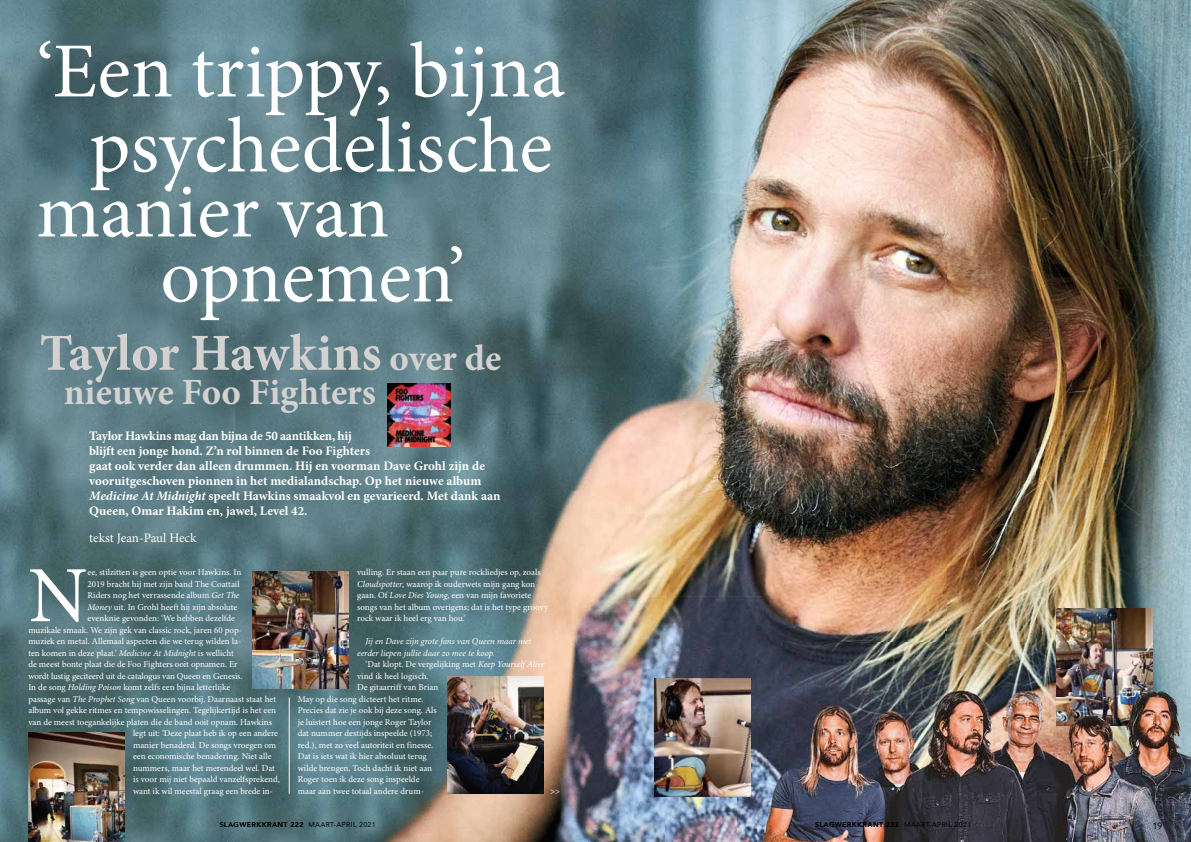
<style>
.page{position:relative;width:1191px;height:842px;background:#fff}
.page>*{position:absolute;margin:0;border:0;box-sizing:border-box;transform-origin:0 0}
.t1{font:79.8px "Minion Pro";color:#fff}
.t2{font:78px/75px "Minion Pro";letter-spacing:-.005em;color:#fff;text-align:center}
.t3{font:700 52px "Minion Pro";color:#d4d1d1}
.t4{font:700 37px "Minion Pro";color:#d4d1d1}
.t5{font:700 13px/15px "Minion Pro";letter-spacing:-.005em;color:#fff}
.t6{font:13px "Minion Pro";letter-spacing:-.005em;color:#fff}
.t7{font:9px/11.5px "Minion Pro";color:#fff}
.t8{font:italic 9px/11.5px "Minion Pro";letter-spacing:-.005em;color:#fff}
.t9{font:9px "Avenir LT Std";color:#000}
.t10{font:900 7px "Avenir LT Std";letter-spacing:.05em;color:#000}
.s1{font-size:37px}
.s2{font-style:italic}
.s3{font-weight:400}
</style>
<div class="page">
<img style="left:0;top:0;width:1191px;height:842px">
<img style="left:387px;top:383px;width:64px;height:63px">
<img style="left:654px;top:679px;width:97px;height:118px">
<img style="left:447px;top:676px;width:96px;height:118px">
<img style="left:28px;top:733px;width:96px;height:109px">
<img style="left:1056px;top:608px;width:96px;height:118px">
<img style="left:757px;top:642px;width:301px;height:200px">
<img style="left:1124px;top:642px;width:67px;height:200px">
<img style="left:1057px;top:726px;width:67px;height:116px">
<hr style="left:289px;top:697px;width:1px;height:97px;background:#fff">
<img style="left:252px;top:571px;width:96px;height:118px">
<h2 class="t2" style="left:36px;top:34px;width:530px">‘Een trippy, bijna psychedelische</h2>
<h2 class="t2" style="left:160px;top:179px;width:306px;line-height:65px;text-align:left;text-indent:-124px">manier van opnemen’</h2>
<h3 class="t3" style="left:40px;top:316px;width:463px">Taylor Hawkins <span class="s1">over de</span></h3>
<h3 class="t4" style="left:64px;top:366px;width:314px">nieuwe Foo Fighters</h3>
<p class="t5" style="left:89px;top:429px;width:413px">Taylor Hawkins mag dan bijna de 50 aantikken, hij<br>blijft een jonge hond. Z’n rol binnen de Foo Fighters<br>gaat ook verder dan alleen drummen. Hij en voorman Dave Grohl zijn de vooruitgeschoven pionnen in het medialandschap. Op het nieuwe album <span class="s2">Medicine At Midnight</span> speelt Hawkins smaakvol en gevarieerd. Met dank aan Queen, Omar Hakim en, jawel, Level 42.</p>
<h3 class="t6" style="left:89px;top:529px;width:109px">tekst Jean-Paul Heck</h3>
<h1 class="t1" style="left:28px;top:542px;width:61px">N</h1>
<p class="t7" style="left:88px;top:567px;width:155px">ee, stilzitten is geen optie voor Hawkins. In</p>
<p class="t7" style="left:88px;top:578px;width:153px">2019 bracht hij met zijn band The Coattail</p>
<p class="t7" style="left:88px;top:590px;width:153px">Riders nog het verrassende album <span class="s2">Get The</span></p>
<p class="t7" style="left:88px;top:601px;width:151px"><span class="s2">Money</span> uit. In Grohl heeft hij zijn absolute</p>
<p class="t7" style="left:88px;top:613px;width:149px">evenknie gevonden: ‘We hebben dezelfde</p>
<p class="t7" style="left:28px;top:624px;width:215px">muzikale smaak. We zijn gek van classic rock, jaren 60 pop-</p>
<p class="t7" style="left:28px;top:636px;width:214px">muziek en metal. Allemaal aspecten die we terug wilden la-</p>
<p class="t7" style="left:28px;top:647px;width:207px">ten komen in deze plaat.’ <span class="s2">Medicine At Midnight</span> is wellicht</p>
<p class="t7" style="left:28px;top:659px;width:211px">de meest bonte plaat die de Foo Fighters ooit opnamen. Er</p>
<p class="t7" style="left:28px;top:670px;width:216px">wordt lustig geciteerd uit de catalogus van Queen en Genesis.</p>
<p class="t7" style="left:28px;top:682px;width:203px">In de song <span class="s2">Holding Poison</span> komt zelfs een bijna letterlijke</p>
<p class="t7" style="left:28px;top:693px;width:249px">passage van <span class="s2">The Prophet Song</span> van Queen voorbij. Daarnaast staat het</p>
<p class="t7" style="left:28px;top:705px;width:249px">album vol gekke ritmes en tempowisselingen. Tegelijkertijd is het een</p>
<p class="t7" style="left:28px;top:716px;width:245px">van de meest toegankelijke platen die de band ooit opnam. Hawkins</p>
<p class="t7" style="left:133px;top:728px;width:147px">legt uit: ‘Deze plaat heb ik op een andere</p>
<p class="t7" style="left:133px;top:739px;width:145px">manier benaderd. De songs vroegen om</p>
<p class="t7" style="left:133px;top:751px;width:140px">een economische benadering. Niet alle</p>
<p class="t7" style="left:133px;top:762px;width:143px">nummers, maar het merendeel wel. Dat</p>
<p class="t7" style="left:133px;top:774px;width:148px">is voor mij niet bepaald vanzelfsprekend,</p>
<p class="t7" style="left:133px;top:785px;width:141px">want ik wil meestal graag een brede in-</p>
<p class="t7" style="left:357px;top:567px;width:192px">vulling. Er staan een paar pure rockliedjes op, zoals <span class="s2">Cloudspotter</span>, waarop ik ouderwets mijn gang kon gaan. Of <span class="s2">Love Dies Young</span>, een van mijn favoriete songs van het album overigens; dat is het type groovy rock waar ik heel erg van hou.’</p>
<p class="t8" style="left:357px;top:636px;width:176px;text-indent:9px">Jij en Dave zijn grote fans van Queen maar niet eerder liepen jullie daar zo mee te koop.</p>
<p class="t7" style="left:365px;top:659px;width:181px">‘Dat klopt. De vergelijking met <span class="s2">Keep Yourself Alive</span></p>
<p class="t7" style="left:357px;top:670px;width:73px">vind ik heel logisch.</p>
<p class="t7" style="left:357px;top:682px;width:83px">De gitaarriff van Brian</p>
<p class="t7" style="left:298px;top:693px;width:127px">May op die song dicteert het ritme.</p>
<p class="t7" style="left:298px;top:705px;width:141px">Precies dat zie je ook bij deze song. Als</p>
<p class="t7" style="left:298px;top:716px;width:135px">je luistert hoe een jonge Roger Taylor</p>
<p class="t7" style="left:298px;top:728px;width:136px">dat nummer destijds inspeelde (1973;</p>
<p class="t7" style="left:298px;top:739px;width:137px">red.), met zo veel autoriteit en finesse.</p>
<p class="t7" style="left:298px;top:751px;width:131px">Dat is iets wat ik hier absoluut terug</p>
<p class="t7" style="left:298px;top:762px;width:136px">wilde brengen. Toch dacht ik niet aan</p>
<p class="t7" style="left:298px;top:774px;width:123px">Roger toen ik deze song inspeelde</p>
<p class="t7" style="left:298px;top:785px;width:128px">maar aan twee totaal andere drum-</p>
<p class="t7" style="left:550px;top:785px;width:11px">&gt;&gt;</p>
<p class="t9" style="left:28px;top:820px;width:12px">18</p>
<p class="t10" style="left:220px;top:821px;width:157px">SLAGWERKKRANT 222 <span class="s3">MAART-APRIL 2021</span></p>
<p class="t10" style="left:815px;top:821px;width:157px">SLAGWERKKRANT 222 <span class="s3">MAART-APRIL 2021</span></p>
<p class="t9" style="left:1152px;top:820px;width:12px">19</p>
</div>
